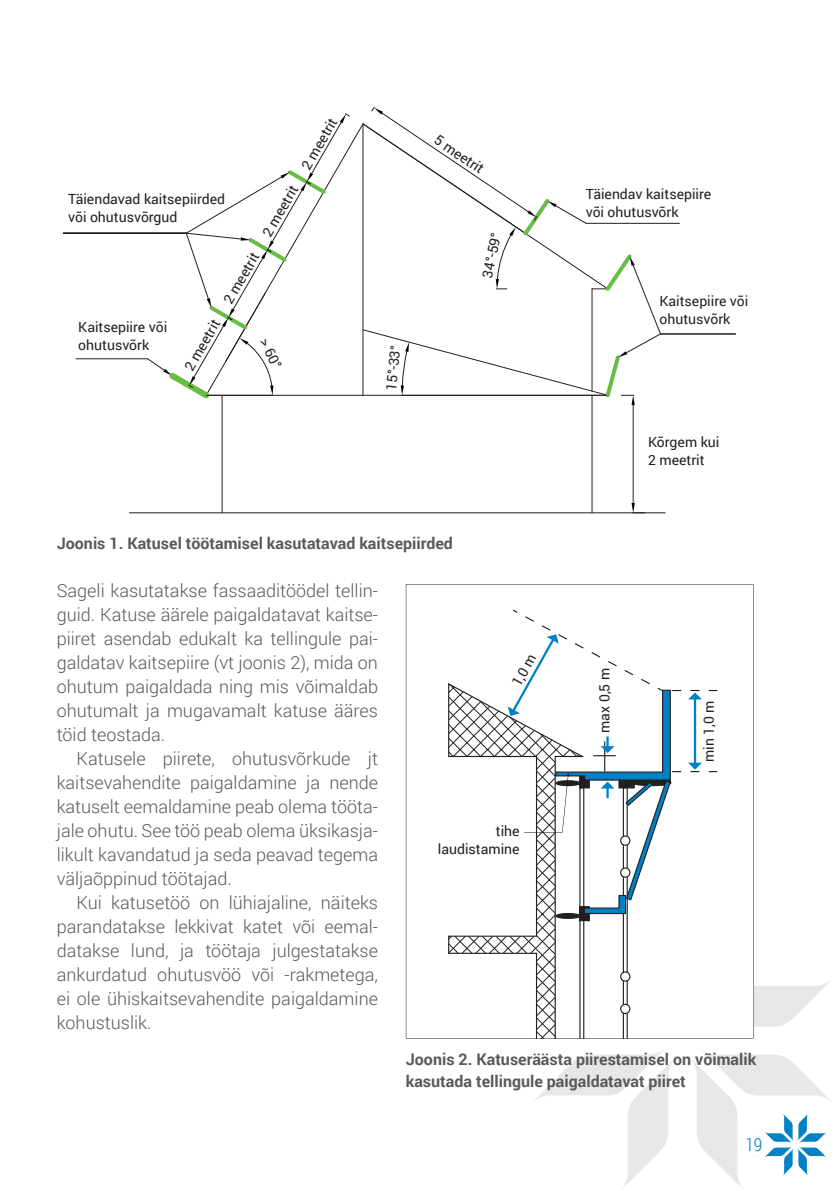
<style>
.page{position:relative;width:840px;height:1191px;background:#fff}
.page>*{position:absolute;margin:0;border:0;box-sizing:border-box;transform-origin:0 0}
.t1{font:300 18px/24px "Roboto";color:#58595b;text-align:justify}
.t2{font:300 18px "Roboto Condensed";color:#0081c6}
.t3{font:700 16px/22px "Roboto";color:#58595b}
.t4{font:14px/18px "Roboto";color:#231f20}
</style>
<div class="page">
<svg style="left:534px;top:1049px;width:140px;height:140px"></svg>
<svg style="left:691px;top:1049px;width:140px;height:140px"></svg>
<hr style="left:591px;top:395px;width:1px;height:118px;background:#231f20">
<hr style="left:221px;top:395px;width:1px;height:118px;background:#231f20">
<hr style="left:129px;top:512px;width:535px;height:1px;background:#231f20">
<hr style="left:632px;top:405px;width:1px;height:98px;background:#231f20">
<svg style="left:631px;top:503px;width:13px;height:10px"></svg>
<hr style="left:76px;top:358px;width:71px;height:1px;background:#231f20">
<svg style="left:361px;top:106px;width:375px;height:299px"></svg>
<hr style="left:660px;top:333px;width:75px;height:1px;background:#231f20">
<hr style="left:63px;top:233px;width:123px;height:1px;background:#231f20">
<svg style="left:146px;top:113px;width:204px;height:290px"></svg>
<svg style="left:405px;top:584px;width:348px;height:454px"></svg>
<svg style="left:507px;top:608px;width:324px;height:430px"></svg>
<p class="t4" style="left:297px;top:163px;width:58px;rotate:-60deg">2 meetrit</p>
<p class="t4" style="left:441px;top:130px;width:58px;rotate:34deg">5 meetrit</p>
<p class="t4" style="left:258px;top:231px;width:58px;rotate:-60deg">2 meetrit</p>
<p class="t4" style="left:68px;top:190px;width:158px">Täiendavad kaitsepiirded või ohutusvõrgud</p>
<p class="t4" style="left:585px;top:184px;width:127px">Täiendav kaitsepiire või ohutusvõrk</p>
<p class="t4" style="left:477px;top:276px;width:47px;rotate:-78deg">34°-59°</p>
<p class="t4" style="left:219px;top:298px;width:58px;rotate:-60deg">2 meetrit</p>
<p class="t4" style="left:659px;top:292px;width:90px">Kaitsepiire või ohutusvõrk</p>
<p class="t4" style="left:180px;top:365px;width:58px;rotate:-60deg">2 meetrit</p>
<p class="t4" style="left:78px;top:318px;width:90px">Kaitsepiire või ohutusvõrk</p>
<p class="t4" style="left:272px;top:335px;width:33px;rotate:64deg">&gt; 60°</p>
<p class="t4" style="left:381px;top:389px;width:47px;rotate:-84deg">15°-33°</p>
<p class="t4" style="left:647px;top:433px;width:73px">Kõrgem kui<br>2 meetrit</p>
<p class="t3" style="left:57px;top:532px;width:397px">Joonis 1. Katusel töötamisel kasutatavad kaitsepiirded</p>
<p class="t1" style="left:57px;top:578px;width:322px">Sageli kasutatakse fassaaditöödel tellin&shy;guid. Katuse äärele paigaldatavat kaitse&shy;piiret asendab edukalt ka tellingule pai&shy;galdatav kaitsepiire (vt joonis 2), mida on ohutum paigaldada ning mis võimaldab ohutumalt ja mugavamalt katuse ääres töid teostada.</p>
<p class="t1" style="left:57px;top:746px;width:322px;text-indent:20px">Katusele piirete, ohutusvõrkude jt kaitse vahendite paigaldamine ja nende katuselt eemaldamine peab olema tööta&shy;jale ohutu. See töö peab olema üksikasja&shy;likult kavandatud ja seda peavad tegema väljaõppinud töötajad.</p>
<p class="t1" style="left:57px;top:890px;width:322px;text-indent:20px">Kui katusetöö on lühiajaline, näiteks parandatakse lekkivat katet või eemal&shy;datakse lund, ja töötaja julgestatakse ankurdatud ohutusvöö või -rakmetega, ei ole ühiskaitsevahendite paigaldamine kohustuslik.</p>
<p class="t3" style="left:405px;top:1047px;width:352px">Joonis 2. Katuseräästa piirestamisel on võimalik kasutada tellingule paigaldatavat piiret</p>
<p class="t4" style="left:507px;top:680px;width:36px;rotate:-61deg">1,0 m</p>
<p class="t4" style="left:594px;top:733px;width:66px;rotate:-90deg">max 0,5 m</p>
<p class="t4" style="left:699px;top:761px;width:63px;rotate:-90deg">min 1,0 m</p>
<p class="t4" style="left:437px;top:821px;width:83px;text-align:right">tihe laudistamine</p>
<p class="t2" style="left:745px;top:1132px;width:18px">19</p>
</div>
